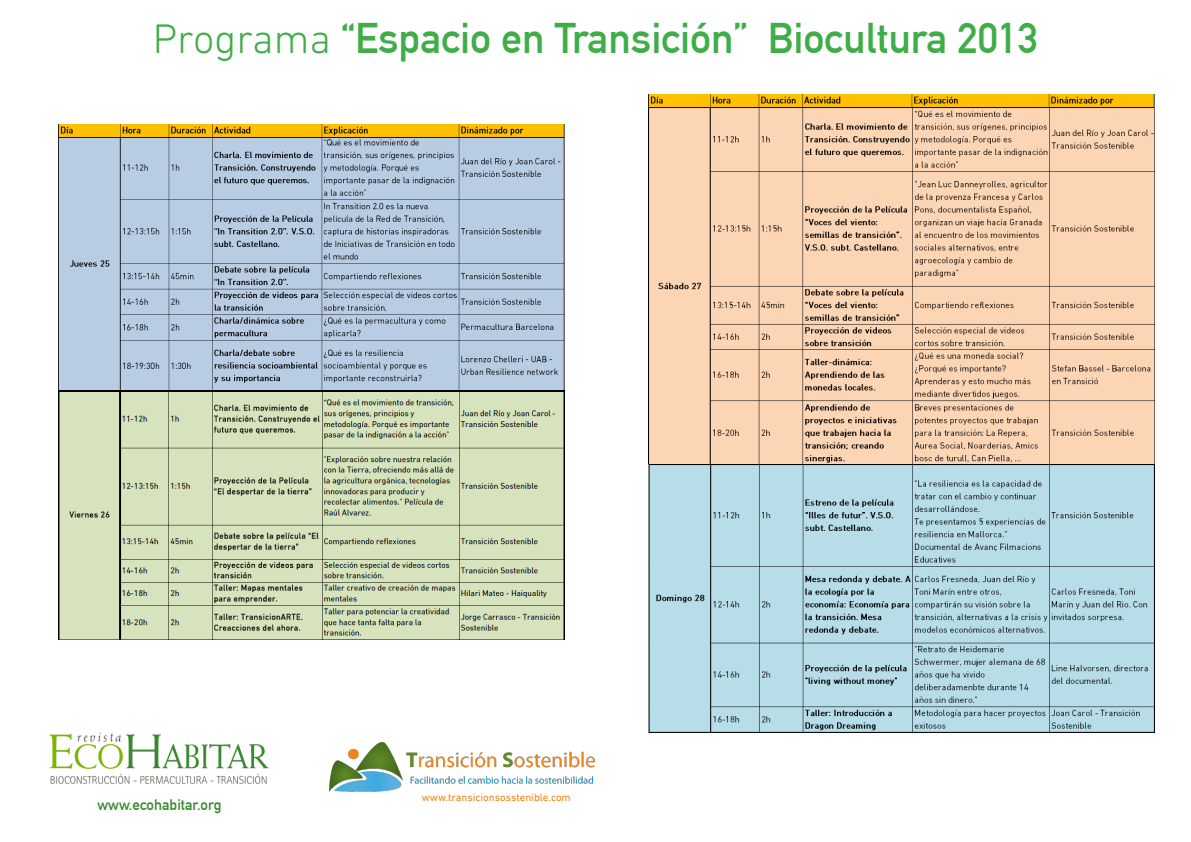
<style>
.page{position:relative;width:1191px;height:842px;background:#fff}
.page>*{position:absolute;margin:0;border:0;box-sizing:border-box;transform-origin:0 0}
.t1{font:42px "DIN Mittelschrift Std";color:#3fad48}
.t2{font:14.9px "DIN Mittelschrift Std";color:#398930}
.t3{font:10.9px "DIN Next LT Pro";color:#ef841d}
.s1{font-family:"DIN Next LT Pro";font-weight:300}
</style>
<div class="page">
<img style="left:58px;top:125px;width:506px;height:514px">
<img style="left:648px;top:95px;width:507px;height:369px">
<img style="left:648px;top:464px;width:507px;height:269px">
<img style="left:49px;top:732px;width:220px;height:52px">
<img style="left:329px;top:742px;width:266px;height:50px">
<p class="t1" style="left:153px;top:23px;width:887px"><span class="s1">Programa</span> “Espacio en Transición” Biocultura 2013</p>
<p class="t2" style="left:97px;top:799px;width:126px">www.ecohabitar.org</p>
<p class="t3" style="left:422px;top:791px;width:150px">www.transicionsosstenible.com</p>
</div>
